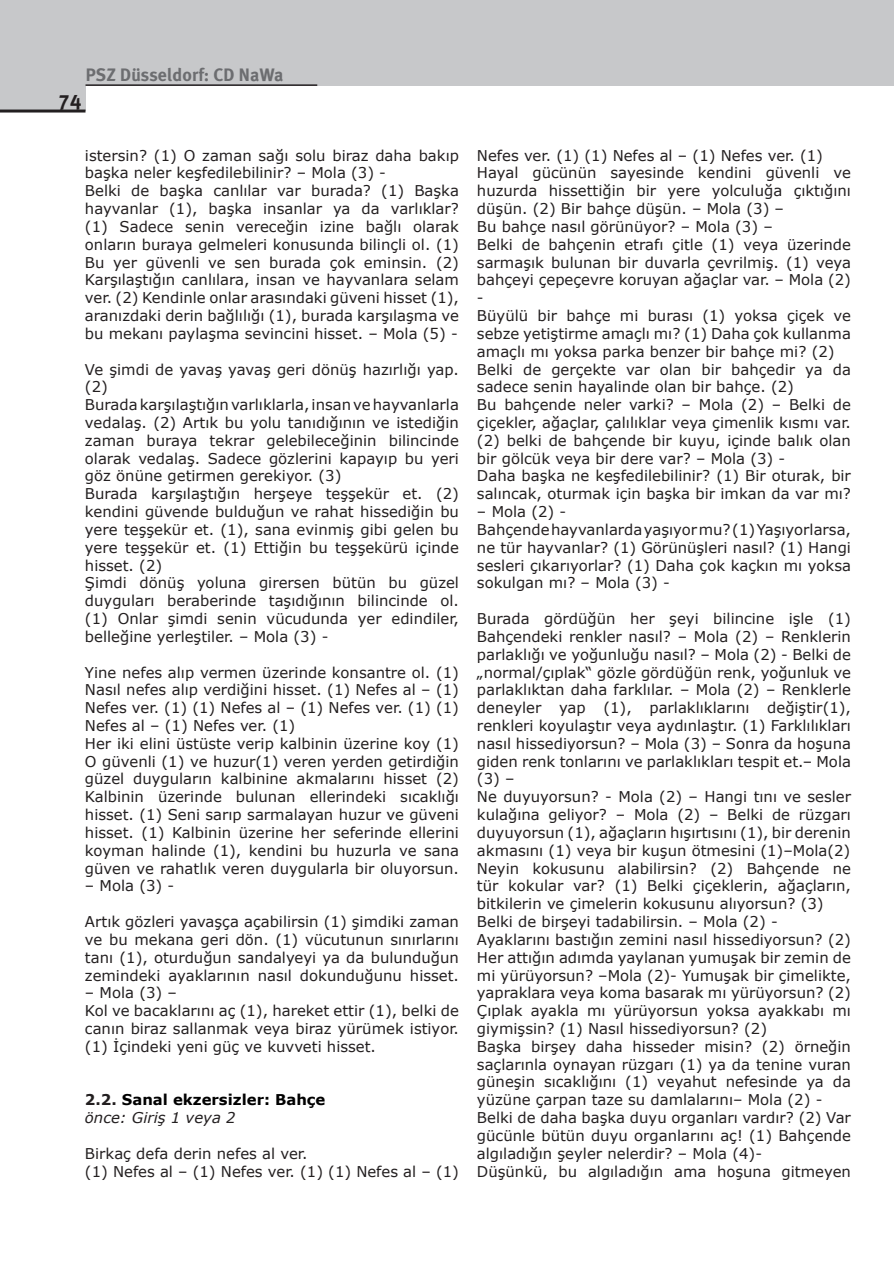
<style>
.page{position:relative;width:894px;height:1264px;background:#fff}
.page>*{position:absolute;margin:0;border:0;box-sizing:border-box;transform-origin:0 0}
.t1{font:700 21px "Meta";color:#231f20}
.t2{font:700 18px "Meta Plus";color:#6c6d70}
.t3{font:14.85px/17.9px "Verdana";color:#231f20}
.t4{font:700 14.85px/17.9px "Verdana";color:#000}
.s1{color:#231f20}
.s2{font-weight:400;font-style:italic;color:#231f20}
</style>
<div class="page">
<div style="left:0;top:0;width:893px;height:86px;background:#c7c8ca"></div>
<div style="left:0;top:86px;width:86px;height:25px;background:#c7c8ca"></div>
<hr style="left:0;top:110px;width:86px;height:3px;background:#231f20">
<hr style="left:86px;top:84px;width:231px;height:2px;background:#231f20">
<p class="t2" style="left:86px;top:65px;width:199px">PSZ Düsseldorf: CD NaWa</p>
<h1 class="t1" style="left:59px;top:87px;width:12px">74</h1>
<p class="t3" style="left:85px;top:146px;width:375px">istersin? (1) O zaman sağı solu biraz daha bakıp başka neler keşfedilebilinir? – Mola (3) -<br>Belki de başka canlılar var burada? (1) Başka hayvanlar (1), başka insanlar ya da varlıklar? (1) Sadece senin vereceğin izine bağlı olarak onların buraya gelmeleri konusunda bilinçli ol. (1)<br>Bu yer güvenli ve sen burada çok eminsin. (2)<br>Karşılaştığın canlılara, insan ve hayvanlara selam ver. (2) Kendinle onlar arasındaki güveni hisset (1), aranızdaki derin bağlılığı (1), burada karşılaşma ve bu mekanı paylaşma sevincini hisset. – Mola (5) -</p>
<p class="t3" style="left:85px;top:360px;width:375px">Ve şimdi de yavaş yavaş geri dönüş hazırlığı yap. (2)<br>Burada karşılaştığın varlıklarla, insan ve hayvanlarla vedalaş. (2) Artık bu yolu tanıdığının ve istediğin zaman buraya tekrar gelebileceğinin bilincinde olarak vedalaş. Sadece gözlerini kapayıp bu yeri göz önüne getirmen gerekiyor. (3)<br>Burada karşılaştığın herşeye teşşekür et. (2) kendini güvende bulduğun ve rahat hissediğin bu yere teşşekür et. (1), sana evinmiş gibi gelen bu yere teşşekür et. (1) Ettiğin bu teşşekürü içinde hisset. (2)<br>Şimdi dönüş yoluna girersen bütün bu güzel duyguları beraberinde taşıdığının bilincinde ol. (1) Onlar şimdi senin vücudunda yer edindiler, belleğine yerleştiler. – Mola (3) -</p>
<p class="t3" style="left:85px;top:663px;width:375px">Yine nefes alıp vermen üzerinde konsantre ol. (1)<br>Nasıl nefes alıp verdiğini hisset. (1) Nefes al – (1)<br>Nefes ver. (1) (1) Nefes al – (1) Nefes ver. (1) (1)<br>Nefes al – (1) Nefes ver. (1)<br>Her iki elini üstüste verip kalbinin üzerine koy (1)<br>O güvenli (1) ve huzur(1) veren yerden getirdiğin güzel duyguların kalbinine akmalarını hisset (2)<br>Kalbinin üzerinde bulunan ellerindeki sıcaklığı hisset. (1) Seni sarıp sarmalayan huzur ve güveni hisset. (1) Kalbinin üzerine her seferinde ellerini koyman halinde (1), kendini bu huzurla ve sana güven ve rahatlık veren duygularla bir oluyorsun.</p>
<p class="t3" style="left:85px;top:876px;width:91px">– Mola (3) -</p>
<p class="t3" style="left:85px;top:912px;width:375px;text-align:justify">Artık gözleri yavaşça açabilirsin (1) şimdiki zaman ve bu mekana geri dön. (1) vücutunun sınırlarını tanı (1), oturduğun sandalyeyi ya da bulunduğun zemindeki ayaklarının nasıl dokunduğunu hisset.</p>
<p class="t3" style="left:85px;top:983px;width:375px">– Mola (3) –<br>Kol ve bacaklarını aç (1), hareket ettir (1), belki de canın biraz sallanmak veya biraz yürümek istiyor. (1) İçindeki yeni güç ve kuvveti hisset.</p>
<p class="t4" style="left:85px;top:1090px;width:242px"><span class="s1">2.2.</span> Sanal ekzersizler: Bahçe <span class="s2">önce: Giriş 1 veya 2</span></p>
<p class="t3" style="left:85px;top:1144px;width:375px">Birkaç defa derin nefes al ver.<br>(1) Nefes al – (1) Nefes ver. (1) (1) Nefes al – (1)</p>
<p class="t3" style="left:477px;top:146px;width:375px">Nefes ver. (1) (1) Nefes al – (1) Nefes ver. (1)<br>Hayal gücünün sayesinde kendini güvenli ve huzurda hissettiğin bir yere yolculuğa çıktığını düşün. (2) Bir bahçe düşün. – Mola (3) –<br>Bu bahçe nasıl görünüyor? – Mola (3) –<br>Belki de bahçenin etrafı çitle (1) veya üzerinde sarmaşık bulunan bir duvarla çevrilmiş. (1) veya bahçeyi çepeçevre koruyan ağaçlar var. – Mola (2) -<br>Büyülü bir bahçe mi burası (1) yoksa çiçek ve sebze yetiştirme amaçlı mı? (1) Daha çok kullanma amaçlı mı yoksa parka benzer bir bahçe mi? (2)<br>Belki de gerçekte var olan bir bahçedir ya da sadece senin hayalinde olan bir bahçe. (2)<br>Bu bahçende neler varki? – Mola (2) – Belki de çiçekler, ağaçlar, çalılıklar veya çimenlik kısmı var. (2) belki de bahçende bir kuyu, içinde balık olan bir gölcük veya bir dere var? – Mola (3) -<br>Daha başka ne keşfedilebilinir? (1) Bir oturak, bir salıncak, oturmak için başka bir imkan da var mı?</p>
<p class="t3" style="left:477px;top:502px;width:375px">– Mola (2) -<br>Bahçende hayvanlarda yaşıyor mu? (1) Yaşıyorlarsa, ne tür hayvanlar? (1) Görünüşleri nasıl? (1) Hangi sesleri çıkarıyorlar? (1) Daha çok kaçkın mı yoksa sokulgan mı? – Mola (3) -</p>
<p class="t3" style="left:477px;top:609px;width:375px">Burada gördüğün her şeyi bilincine işle (1)<br>Bahçendeki renkler nasıl? – Mola (2) – Renklerin parlaklığı ve yoğunluğu nasıl? – Mola (2) - Belki de „normal/çıplak“ gözle gördüğün renk, yoğunluk ve parlaklıktan daha farklılar. – Mola (2) – Renklerle deneyler yap (1), parlaklıklarını değiştir(1), renkleri koyulaştır veya aydınlaştır. (1) Farklılıkları nasıl hissediyorsun? – Mola (3) – Sonra da hoşuna giden renk tonlarını ve parlaklıkları tespit et.– Mola (3) –<br>Ne duyuyorsun? - Mola (2) – Hangi tını ve sesler kulağına geliyor? – Mola (2) – Belki de rüzgarı duyuyorsun (1), ağaçların hışırtısını (1), bir derenin akmasını (1) veya bir kuşun ötmesini (1)–Mola(2)<br>Neyin kokusunu alabilirsin? (2) Bahçende ne tür kokular var? (1) Belki çiçeklerin, ağaçların, bitkilerin ve çimelerin kokusunu alıyorsun? (3)<br>Belki de birşeyi tadabilirsin. – Mola (2) - Ayaklarını bastığın zemini nasıl hissediyorsun? (2)<br>Her attığın adımda yaylanan yumuşak bir zemin de mi yürüyorsun? –Mola (2)- Yumuşak bir çimelikte, yapraklara veya koma basarak mı yürüyorsun? (2)<br>Çıplak ayakla mı yürüyorsun yoksa ayakkabı mı giymişsin? (1) Nasıl hissediyorsun? (2)<br>Başka birşey daha hisseder misin? (2) örneğin saçlarınla oynayan rüzgarı (1) ya da tenine vuran güneşin sıcaklığını (1) veyahut nefesinde ya da yüzüne çarpan taze su damlalarını– Mola (2) - Belki de daha başka duyu organları vardır? (2) Var gücünle bütün duyu organlarını aç! (1) Bahçende algıladığın şeyler nelerdir? – Mola (4)-<br>Düşünkü, bu algıladığın ama hoşuna gitmeyen</p>
</div>
